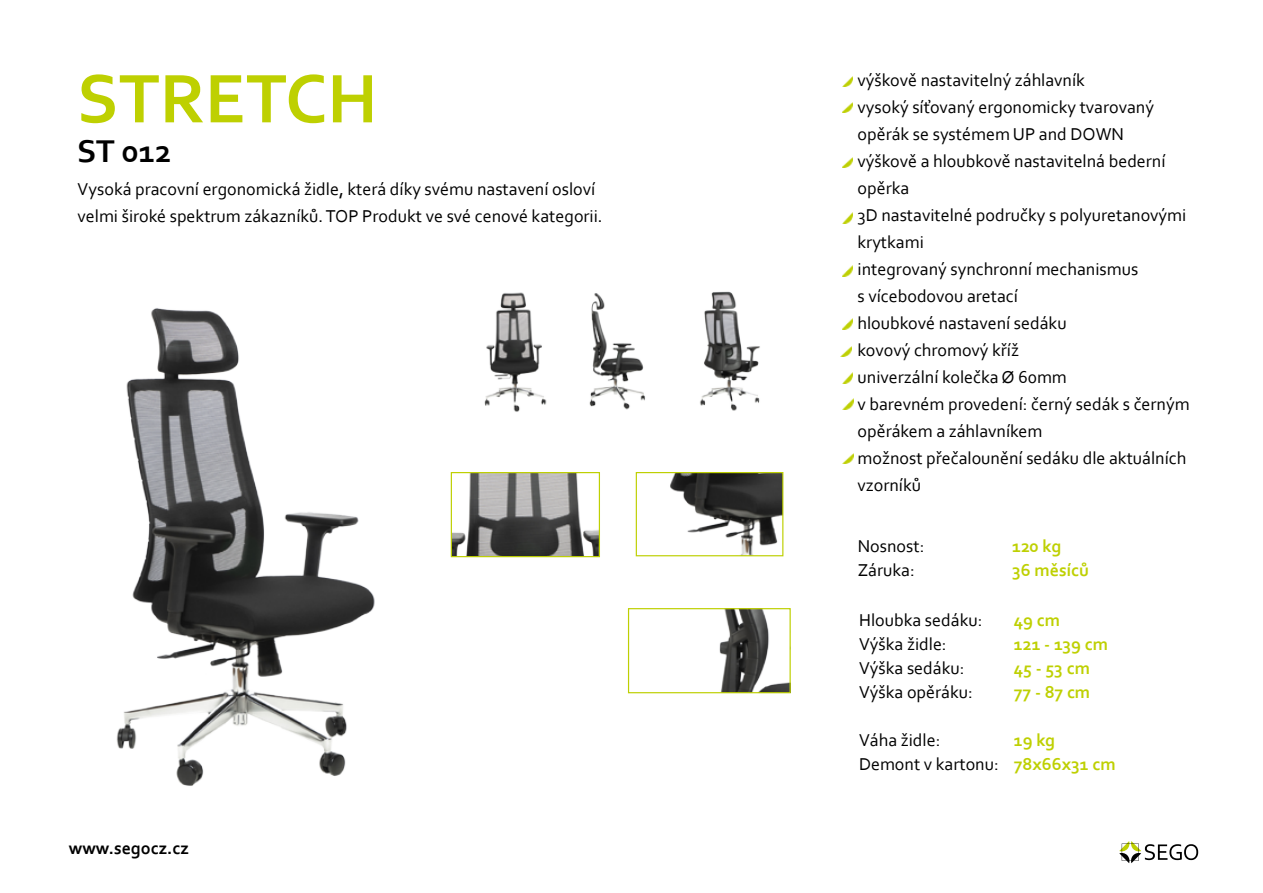
<style>
.page{position:relative;width:1263px;height:893px;background:#fff}
.page>*{position:absolute;margin:0;border:0;box-sizing:border-box;transform-origin:0 0}
.t1{font:700 72px "Corbel";color:#bed001}
.t2{font:700 33px "Corbel";color:#000}
.t3{font:18px/27px "Corbel";color:#000}
.t4{font:700 18px/24px "Corbel";color:#bed002}
.t5{font:700 18px "Corbel";color:#000}
</style>
<div class="page">
<img style="left:719px;top:610px;width:70px;height:81px">
<div style="left:628px;top:608px;width:163px;height:85px;border:1px solid #bed002"></div>
<svg style="left:842px;top:76px;width:11px;height:11px"></svg>
<svg style="left:842px;top:103px;width:10px;height:10px"></svg>
<svg style="left:842px;top:158px;width:10px;height:10px"></svg>
<svg style="left:843px;top:212px;width:10px;height:11px"></svg>
<svg style="left:842px;top:319px;width:10px;height:10px"></svg>
<svg style="left:841px;top:347px;width:10px;height:10px"></svg>
<svg style="left:843px;top:372px;width:10px;height:11px"></svg>
<svg style="left:843px;top:399px;width:10px;height:10px"></svg>
<svg style="left:843px;top:454px;width:10px;height:10px"></svg>
<svg style="left:842px;top:266px;width:10px;height:10px"></svg>
<svg style="left:1119px;top:841px;width:79px;height:22px"></svg>
<img style="left:453px;top:474px;width:145px;height:81px">
<div style="left:451px;top:472px;width:149px;height:85px;border:1px solid #bed002"></div>
<img style="left:670px;top:474px;width:111px;height:80px">
<div style="left:636px;top:472px;width:147px;height:84px;border:1px solid #bed002"></div>
<img style="left:116px;top:308px;width:259px;height:478px">
<img style="left:484px;top:292px;width:63px;height:120px">
<img style="left:589px;top:293px;width:56px;height:117px">
<img style="left:700px;top:291px;width:60px;height:120px">
<h1 class="t1" style="left:77px;top:54px;width:302px">STRETCH</h1>
<h2 class="t2" style="left:77px;top:131px;width:96px">ST 012</h2>
<p class="t3" style="left:78px;top:175px;width:527px">Vysoká pracovní ergonomická židle, která díky svému nastavení osloví velmi široké spektrum zákazníků. TOP Produkt ve své cenové kategorii.</p>
<p class="t5" style="left:69px;top:837px;width:121px">www.segocz.cz</p>
<p class="t3" style="left:857px;top:66px;width:334px">výškově nastavitelný záhlavník<br>vysoký síťovaný ergonomicky tvarovaný opěrák se systémem UP and DOWN<br>výškově a hloubkově nastavitelná bederní opěrka<br>3D nastavitelné područky s polyuretanovými krytkami<br>integrovaný synchronní mechanismus<br>s vícebodovou aretací<br>hloubkové nastavení sedáku<br>kovový chromový kříž<br>univerzální kolečka Ø 60mm<br>v barevném provedení: černý sedák s černým opěrákem a záhlavníkem<br>možnost přečalounění sedáku dle aktuálních vzorníků</p>
<p class="t3" style="left:858px;top:533px;width:68px;line-height:24px">Nosnost:<br>Záruka:</p>
<p class="t4" style="left:1012px;top:533px;width:78px">120 kg<br>36 měsíců</p>
<p class="t3" style="left:859px;top:607px;width:125px;line-height:24px">Hloubka sedáku:<br>Výška židle:<br>Výška sedáku:<br>Výška opěráku:</p>
<p class="t3" style="left:859px;top:727px;width:141px;line-height:24px">Váha židle:<br>Demont v kartonu:</p>
<p class="t4" style="left:1014px;top:608px;width:96px">49 cm<br>121 - 139 cm<br>45 - 53 cm<br>77 - 87 cm</p>
<p class="t4" style="left:1014px;top:728px;width:104px">19 kg<br>78x66x31 cm</p>
</div>
